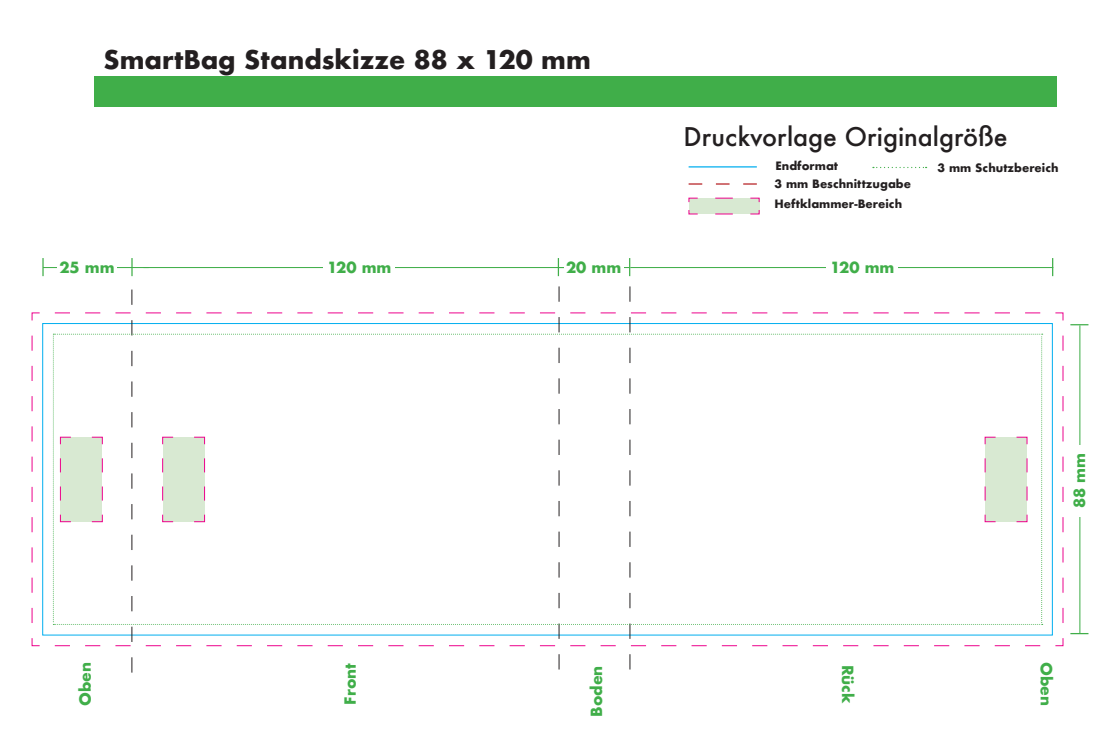
<style>
.page{position:relative;width:1106px;height:752px;background:#fff}
.page>*{position:absolute;margin:0;border:0;box-sizing:border-box;transform-origin:0 0}
.t1{font:700 25px "Futura";color:#231f20}
.t2{font:500 25px "Futura";color:#231f20}
.t3{font:700 15px "Futura";color:#40ae49}
.t4{font:700 11.25px/20px "Futura";color:#231f20}
</style>
<div class="page">
<div style="left:95px;top:76px;width:961px;height:31px;background:#40ae49"></div>
<svg style="left:31px;top:312px;width:1032px;height:334px"></svg>
<hr style="left:143px;top:267px;width:430px;height:1px;background:#40ae49">
<hr style="left:630px;top:267px;width:423px;height:1px;background:#40ae49">
<hr style="left:43px;top:267px;width:106px;height:1px;background:#40ae49">
<hr style="left:558px;top:267px;width:71px;height:1px;background:#40ae49">
<svg style="left:42px;top:258px;width:2px;height:18px"></svg>
<svg style="left:558px;top:258px;width:1px;height:18px"></svg>
<svg style="left:629px;top:258px;width:1px;height:18px"></svg>
<svg style="left:1052px;top:258px;width:1px;height:18px"></svg>
<svg style="left:131px;top:258px;width:2px;height:18px"></svg>
<div style="left:324px;top:260px;width:71px;height:13px;background:#fff"></div>
<div style="left:826px;top:260px;width:71px;height:13px;background:#fff"></div>
<div style="left:57px;top:260px;width:60px;height:13px;background:#fff"></div>
<div style="left:564px;top:260px;width:59px;height:13px;background:#fff"></div>
<hr style="left:1079px;top:325px;width:1px;height:308px;background:#40ae49">
<svg style="left:1070px;top:324px;width:18px;height:1px"></svg>
<svg style="left:1070px;top:632px;width:18px;height:2px"></svg>
<div style="left:1072px;top:445px;width:14px;height:71px;background:#fff"></div>
<hr style="left:688px;top:166px;width:69px;height:1px;background:#00aeef">
<svg style="left:688px;top:183px;width:69px;height:1px"></svg>
<svg style="left:873px;top:167px;width:53px;height:1px"></svg>
<svg style="left:47px;top:286px;width:1000px;height:386px"></svg>
<svg style="left:688px;top:197px;width:71px;height:17px"></svg>
<h1 class="t1" style="left:103px;top:42px;width:489px">SmartBag Standskizze 88 x 120 mm</h1>
<h1 class="t2" style="left:683px;top:120px;width:325px">Druckvorlage Originalgröße</h1>
<p class="t4" style="left:774px;top:173px;width:138px">3 mm Beschnittzugabe<br>Heftklammer-Bereich</p>
<p class="t4" style="left:775px;top:156px;width:64px">Endformat</p>
<p class="t4" style="left:937px;top:157px;width:122px">3 mm Schutzbereich</p>
<h2 class="t3" style="left:59px;top:256px;width:57px">25 mm</h2>
<h2 class="t3" style="left:566px;top:256px;width:57px">20 mm</h2>
<h2 class="t3" style="left:830px;top:256px;width:66px">120 mm</h2>
<h2 class="t3" style="left:327px;top:256px;width:66px">120 mm</h2>
<h2 class="t3" style="left:1068px;top:508px;width:57px;rotate:-90deg">88 mm</h2>
<h2 class="t3" style="left:74px;top:705px;width:46px;rotate:-90deg">Oben</h2>
<h2 class="t3" style="left:1057px;top:661px;width:46px;rotate:90deg">Oben</h2>
<h2 class="t3" style="left:339px;top:704px;width:43px;rotate:-90deg">Front</h2>
<h2 class="t3" style="left:585px;top:716px;width:53px;rotate:-90deg">Boden</h2>
<h2 class="t3" style="left:858px;top:664px;width:40px;rotate:90deg">Rück</h2>
</div>
